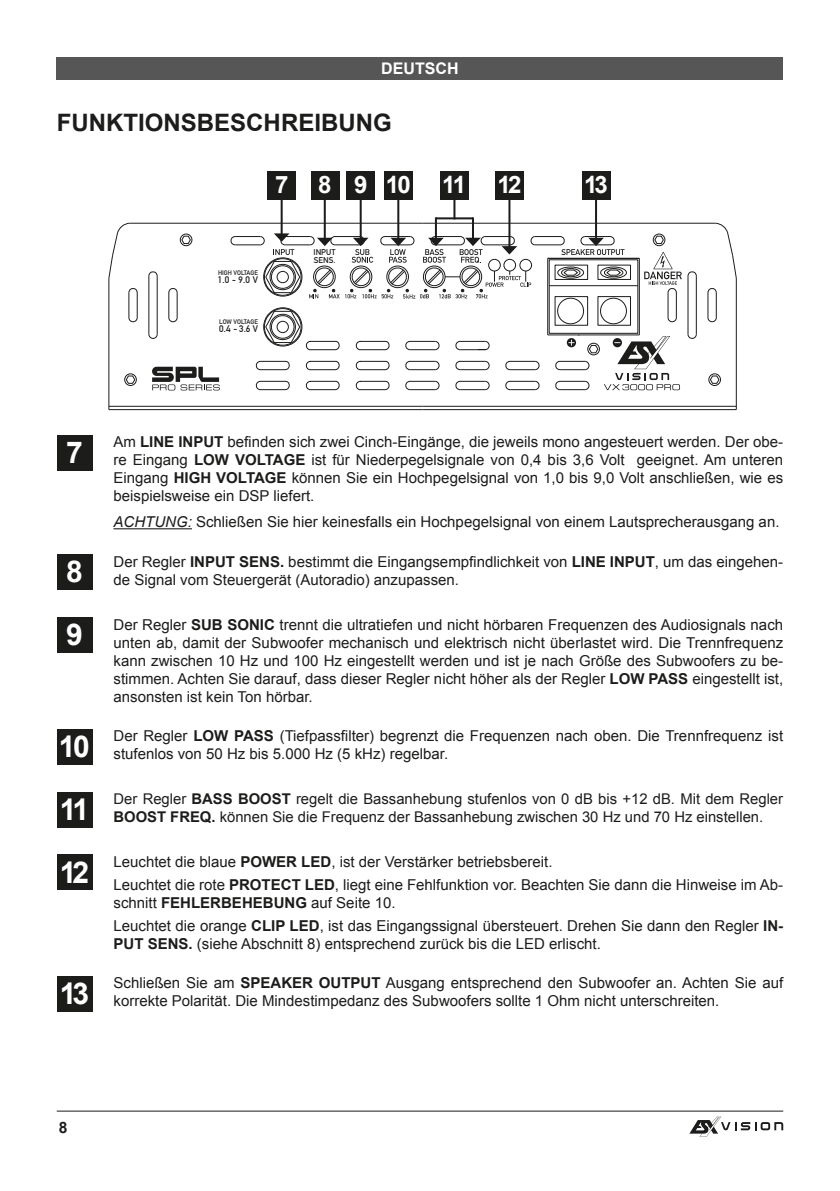
<style>
.page{position:relative;width:840px;height:1191px;background:#fff}
.page>*{position:absolute;margin:0;border:0;box-sizing:border-box;transform-origin:0 0}
.t1{font:700 30px "Arial";color:#fff}
.t2{font:700 24px "Arial";color:#1c1c1b}
.t3{font:700 24px "Arial";letter-spacing:-.1em;color:#fff}
.t4{font:700 16px "Arial";color:#fff}
.t5{font:700 15.6px "Arial";color:#1c1c1b}
.t6{font:15px/18px "Arial";color:#1c1c1b}
.t7{font:14.8px/17.8px "Arial";color:#1c1c1b}
.t8{font:700 9.4px "DIN Alternate";color:#1c1c1b}
.t9{font:700 8.2px/8.2px "DIN Alternate";color:#1c1c1b}
.t10{font:700 6.4px "DIN Alternate";color:#1c1c1b}
.t11{font:700 6.4px "DIN Alternate";letter-spacing:-.02em;color:#1c1c1b}
.s1{font-weight:700}
.s2{font-style:italic}
.s3{font-weight:700;font-size:30px;color:#fff}
</style>
<div class="page">
<hr style="left:57px;top:1110px;width:725px;height:1px;background:#1c1c1b">
<div style="left:57px;top:57px;width:725px;height:22px;background:#575656"></div>
<svg style="left:689px;top:1116px;width:93px;height:20px"></svg>
<div style="left:180px;top:234px;width:12px;height:12px;border:1px solid #1c1c1b;border-radius:50%"></div>
<div style="left:124px;top:374px;width:12px;height:12px;border:1px solid #1c1c1b;border-radius:50%"></div>
<hr style="left:108px;top:278px;width:1px;height:131px;background:#1c1c1b">
<hr style="left:130px;top:223px;width:292px;height:1px;background:#1c1c1b">
<svg style="left:108px;top:223px;width:22px;height:55px"></svg>
<hr style="left:109px;top:409px;width:313px;height:1px;background:#1c1c1b">
<div style="left:652px;top:234px;width:12px;height:12px;border:1px solid #1c1c1b;border-radius:50%"></div>
<div style="left:708px;top:374px;width:12px;height:12px;border:1px solid #1c1c1b;border-radius:50%"></div>
<hr style="left:735px;top:278px;width:1px;height:131px;background:#1c1c1b">
<hr style="left:422px;top:223px;width:293px;height:1px;background:#1c1c1b">
<svg style="left:714px;top:223px;width:22px;height:55px"></svg>
<hr style="left:422px;top:409px;width:313px;height:1px;background:#1c1c1b">
<hr style="left:109px;top:406px;width:313px;height:1px;background:#1c1c1b">
<hr style="left:422px;top:406px;width:313px;height:1px;background:#1c1c1b">
<div style="left:263px;top:308px;width:39px;height:38px;border:1px solid #1c1c1b;border-radius:50%"></div>
<svg style="left:455px;top:381px;width:34px;height:9px"></svg>
<svg style="left:505px;top:381px;width:34px;height:9px"></svg>
<svg style="left:255px;top:381px;width:34px;height:9px"></svg>
<svg style="left:305px;top:381px;width:34px;height:9px"></svg>
<svg style="left:355px;top:381px;width:34px;height:9px"></svg>
<svg style="left:405px;top:381px;width:34px;height:9px"></svg>
<svg style="left:455px;top:361px;width:34px;height:9px"></svg>
<svg style="left:505px;top:361px;width:34px;height:9px"></svg>
<svg style="left:255px;top:361px;width:34px;height:9px"></svg>
<svg style="left:305px;top:361px;width:34px;height:9px"></svg>
<svg style="left:355px;top:361px;width:34px;height:9px"></svg>
<svg style="left:405px;top:361px;width:34px;height:9px"></svg>
<svg style="left:455px;top:341px;width:34px;height:9px"></svg>
<svg style="left:355px;top:341px;width:34px;height:9px"></svg>
<svg style="left:405px;top:341px;width:34px;height:9px"></svg>
<hr style="left:687px;top:276px;width:1px;height:58px;background:#1c1c1b">
<hr style="left:695px;top:276px;width:1px;height:58px;background:#1c1c1b">
<svg style="left:687px;top:271px;width:9px;height:5px"></svg>
<svg style="left:687px;top:334px;width:9px;height:5px"></svg>
<svg style="left:707px;top:288px;width:9px;height:34px"></svg>
<svg style="left:168px;top:288px;width:10px;height:34px"></svg>
<hr style="left:157px;top:276px;width:1px;height:58px;background:#1c1c1b">
<hr style="left:148px;top:276px;width:1px;height:58px;background:#1c1c1b">
<svg style="left:148px;top:271px;width:9px;height:5px"></svg>
<svg style="left:148px;top:334px;width:9px;height:5px"></svg>
<svg style="left:128px;top:288px;width:10px;height:34px"></svg>
<svg style="left:152px;top:367px;width:68px;height:23px"></svg>
<svg style="left:644px;top:252px;width:37px;height:70px"></svg>
<div style="left:264px;top:308px;width:37px;height:37px;border:1px solid #1c1c1b;border-radius:50%"></div>
<svg style="left:265px;top:311px;width:74px;height:39px"></svg>
<div style="left:271px;top:315px;width:23px;height:23px;border:1px solid #1c1c1b;border-radius:50%"></div>
<div style="left:277px;top:321px;width:11px;height:12px;border:1px solid #1c1c1b;border-radius:50%"></div>
<div style="left:270px;top:314px;width:25px;height:26px;border:1px solid #1c1c1b;border-radius:50%"></div>
<svg style="left:126px;top:376px;width:9px;height:8px"></svg>
<svg style="left:181px;top:236px;width:10px;height:8px"></svg>
<svg style="left:654px;top:236px;width:9px;height:8px"></svg>
<svg style="left:709px;top:376px;width:9px;height:8px"></svg>
<hr style="left:547px;top:334px;width:92px;height:1px;background:#1c1c1b">
<hr style="left:638px;top:258px;width:1px;height:77px;background:#1c1c1b">
<hr style="left:547px;top:258px;width:92px;height:1px;background:#1c1c1b">
<hr style="left:547px;top:258px;width:1px;height:77px;background:#1c1c1b">
<svg style="left:554px;top:335px;width:125px;height:55px"></svg>
<div style="left:557px;top:298px;width:26px;height:26px;border:1px solid #1c1c1b;border-radius:50%"></div>
<hr style="left:549px;top:285px;width:88px;height:1px;background:#1c1c1b">
<div style="left:600px;top:298px;width:26px;height:26px;border:1px solid #1c1c1b;border-radius:50%"></div>
<div style="left:600px;top:267px;width:26px;height:11px;border:1px solid #1c1c1b;border-radius:50%"></div>
<div style="left:267px;top:171px;width:29px;height:28px;background:#1c1c1b"></div>
<div style="left:311px;top:171px;width:28px;height:28px;background:#1c1c1b"></div>
<div style="left:346px;top:171px;width:29px;height:28px;background:#1c1c1b"></div>
<div style="left:384px;top:171px;width:28px;height:28px;background:#1c1c1b"></div>
<div style="left:495px;top:171px;width:28px;height:28px;background:#1c1c1b"></div>
<div style="left:581px;top:171px;width:29px;height:28px;background:#1c1c1b"></div>
<hr style="left:280px;top:199px;width:2px;height:35px;background:#1c1c1b">
<hr style="left:323px;top:199px;width:2px;height:40px;background:#1c1c1b">
<hr style="left:359px;top:199px;width:2px;height:40px;background:#1c1c1b">
<hr style="left:397px;top:199px;width:2px;height:40px;background:#1c1c1b">
<hr style="left:434px;top:217px;width:2px;height:22px;background:#1c1c1b">
<hr style="left:435px;top:217px;width:37px;height:2px;background:#1c1c1b">
<hr style="left:453px;top:184px;width:2px;height:35px;background:#1c1c1b">
<hr style="left:471px;top:217px;width:2px;height:22px;background:#1c1c1b">
<hr style="left:508px;top:199px;width:2px;height:48px;background:#1c1c1b">
<hr style="left:594px;top:199px;width:2px;height:40px;background:#1c1c1b">
<svg style="left:230px;top:233px;width:394px;height:65px"></svg>
<div style="left:440px;top:171px;width:28px;height:28px;background:#1c1c1b"></div>
<hr style="left:113px;top:528px;width:79px;height:1px;background:#1c1c1b">
<div style="left:57px;top:435px;width:35px;height:35px;background:#1c1c1b"></div>
<div style="left:57px;top:554px;width:35px;height:36px;background:#1c1c1b"></div>
<div style="left:57px;top:617px;width:35px;height:36px;background:#1c1c1b"></div>
<div style="left:57px;top:729px;width:35px;height:35px;background:#1c1c1b"></div>
<div style="left:57px;top:792px;width:35px;height:35px;background:#1c1c1b"></div>
<div style="left:57px;top:854px;width:35px;height:36px;background:#1c1c1b"></div>
<div style="left:57px;top:976px;width:35px;height:35px;background:#1c1c1b"></div>
<p class="t4" style="left:381px;top:58px;width:79px">DEUTSCH</p>
<h2 class="t2" style="left:57px;top:107px;width:336px">FUNKTIONSBESCHREIBUNG</h2>
<h2 class="t3" style="left:275px;top:169px;width:137px">7 8910</h2>
<h2 class="t3" style="left:442px;top:169px;width:25px">11</h2>
<h2 class="t3" style="left:497px;top:169px;width:25px">12</h2>
<h2 class="t3" style="left:583px;top:169px;width:25px">13</h2>
<p class="t10" style="left:218px;top:268px;width:41px">HIGH VOLTAGE</p>
<p class="t8" style="left:217px;top:272px;width:42px">1.0 - 9.0 V</p>
<p class="t11" style="left:219px;top:317px;width:40px">LOW VOLTAGE</p>
<p class="t8" style="left:219px;top:322px;width:40px">0.4 - 3.6 V</p>
<p class="t9" style="left:313px;top:247px;width:23px">INPUT<br>SENS.</p>
<h1 class="t1" style="left:66px;top:432px;width:18px">7</h1>
<p class="t6" style="left:113px;top:433px;width:670px;text-align:justify">Am <span class="s1">LINE INPUT</span> befinden sich zwei Cinch-Eingänge, die jeweils mono angesteuert werden. Der obe&shy;re Eingang <span class="s1">LOW VOLTAGE</span> ist für Niederpegelsignale von 0,4 bis 3,6 Volt geeignet. Am unteren Eingang <span class="s1">HIGH VOLTAGE</span> können Sie ein Hochpegelsignal von 1,0 bis 9,0 Volt anschließen, wie es beispielsweise ein DSP liefert.</p>
<p class="t6" style="left:113px;top:513px;width:667px"><span class="s2">ACHTUNG:</span> Schließen Sie hier keinesfalls ein Hochpegelsignal von einem Lautsprecherausgang an.</p>
<p class="t6" style="left:66px;top:553px;width:718px;text-indent:47px">Der Regler <span class="s1">INPUT SENS.</span> bestimmt die Eingangsempfindlichkeit von <span class="s1">LINE INPUT</span>, um das eingehen-<br><sup>8</sup> de Signal vom Steuergerät (Autoradio) anzupassen.</p>
<p class="t6" style="left:113px;top:615px;width:670px;text-align:justify">Der Regler <span class="s1">SUB SONIC</span> trennt die ultratiefen und nicht hörbaren Frequenzen des Audiosignals nach unten ab, damit der Subwoofer mechanisch und elektrisch nicht überlastet wird. Die Trennfrequenz kann zwischen 10 Hz und 100 Hz eingestellt werden und ist je nach Größe des Subwoofers zu be&shy;stimmen. Achten Sie darauf, dass dieser Regler nicht höher als der Regler <span class="s1">LOW PASS</span> eingestellt ist, ansonsten ist kein Ton hörbar.</p>
<h1 class="t1" style="left:66px;top:615px;width:18px">9</h1>
<p class="t6" style="left:59px;top:727px;width:725px;text-indent:54px">Der Regler <span class="s1">LOW PASS</span> (Tiefpassfilter) begrenzt die Frequenzen nach oben. Die Trennfrequenz ist<br><sup>10</sup> stufenlos von 50 Hz bis 5.000 Hz (5 kHz) regelbar.</p>
<p class="t7" style="left:60px;top:790px;width:724px;text-indent:54px">Der Regler <span class="s1">BASS BOOST</span> regelt die Bassanhebung stufenlos von 0 dB bis +12 dB. Mit dem Regler<br><span class="s3">11</span> <span class="s1">BOOST FREQ.</span> können Sie die Frequenz der Bassanhebung zwischen 30 Hz und 70 Hz einstellen.</p>
<h1 class="t1" style="left:60px;top:852px;width:31px">12</h1>
<p class="t6" style="left:113px;top:850px;width:670px;line-height:22.8px">Leuchtet die blaue <span class="s1">POWER LED</span>, ist der Verstärker betriebsbereit.<br>Leuchtet die rote <span class="s1">PROTECT LED</span>, liegt eine Fehlfunktion vor. Beachten Sie dann die Hinweise im Ab-</p>
<p class="t6" style="left:113px;top:891px;width:670px;line-height:22.8px">schnitt <span class="s1">FEHLERBEHEBUNG</span> auf Seite 10.<br>Leuchtet die orange <span class="s1">CLIP LED</span>, ist das Eingangssignal übersteuert. Drehen Sie dann den Regler <span class="s1">IN-</span></p>
<p class="t6" style="left:113px;top:934px;width:488px"><span class="s1">PUT SENS.</span> (siehe Abschnitt 8) entsprechend zurück bis die LED erlischt.</p>
<p class="t6" style="left:60px;top:974px;width:724px;text-indent:54px">Schließen Sie am <span class="s1">SPEAKER OUTPUT</span> Ausgang entsprechend den Subwoofer an. Achten Sie auf<br><sup>13</sup> korrekte Polarität. Die Mindestimpedanz des Subwoofers sollte 1 Ohm nicht unterschreiten.</p>
<p class="t5" style="left:59px;top:1117px;width:10px">8</p>
</div>
